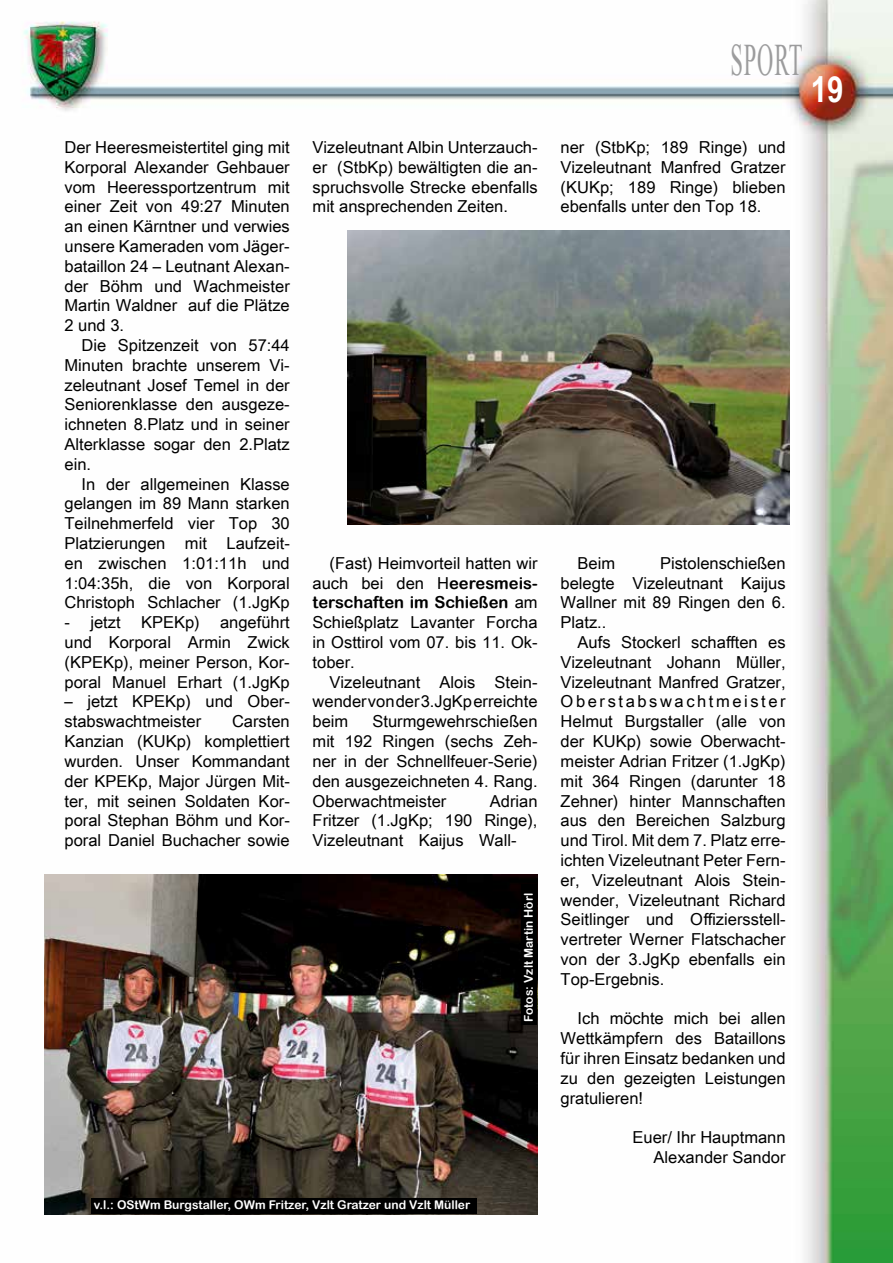
<style>
.page{position:relative;width:893px;height:1263px;background:#fff}
.page>*{position:absolute;margin:0;border:0;box-sizing:border-box;transform-origin:0 0}
.t1{font:45px "Times New Roman";letter-spacing:.04em;color:#9c9c9d;scale:.5 1}
.t2{font:700 36px "Arial Narrow";color:#fff}
.t3{font:16.5px/19.8px "Arial Unicode MS";color:#000;text-align:justify}
.t4{font:16.5px "Arial Rounded MT Bold";color:#000}
.t5{font:12px "Arial Rounded MT Bold";color:#fff}
.s1{font-family:"Arial Rounded MT Bold"}
.s2{font-family:"Arial Unicode MS"}
</style>
<div class="page">
<img style="left:23px;top:0;width:870px;height:1263px">
<img style="left:44px;top:874px;width:493px;height:340px">
<img style="left:348px;top:230px;width:441px;height:294px">
<div style="left:521px;top:884px;width:16px;height:141px;background:#000"></div>
<div style="left:91px;top:1197px;width:385px;height:16px;background:#000"></div>
<p class="t3" style="left:65px;top:137px;width:227px">Der Heeresmeistertitel ging mit Korporal Alexander Gehbauer vom Heeressportzentrum mit einer Zeit von 49:27 Minuten an einen Kärntner und verwies unsere Kameraden vom Jäger&shy;bataillon 24 – Leutnant Alexan&shy;der Böhm und Wachmeister Martin Waldner auf die Plätze 2 und 3.</p>
<p class="t3" style="left:65px;top:335px;width:227px;text-indent:17px">Die Spitzenzeit von 57:44<br>Minuten brachte unserem Vi&shy;zeleutnant Josef Temel in der Seniorenklasse den ausgeze&shy;ichneten 8.Platz und in seiner Alterklasse sogar den 2.Platz ein.</p>
<p class="t3" style="left:65px;top:474px;width:227px;text-indent:17px">In der allgemeinen Klasse gelangen im 89 Mann starken Teilnehmerfeld vier Top 30<br>Platzierungen mit Laufzeit&shy;en zwischen 1:01:11h und 1:04:35h, die von Korporal Christoph Schlacher (1.JgKp</p>
<p class="t3" style="left:65px;top:612px;width:227px">- jetzt KPEKp) angeführt und Korporal Armin Zwick (KPEKp), meiner Person, Kor&shy;poral Manuel Erhart (1.JgKp</p>
<p class="t3" style="left:65px;top:691px;width:227px">– jetzt KPEKp) und Ober&shy;stabswachtmeister</p>
<p class="t3" style="left:65px;top:711px;width:227px;text-indent:167px">Carsten Kanzian (KUKp) komplettiert wurden. Unser Kommandant der KPEKp, Major Jürgen Mit&shy;ter, mit seinen Soldaten Kor&shy;poral Stephan Böhm und Kor&shy;poral Daniel Buchacher sowie</p>
<p class="t3" style="left:313px;top:137px;width:227px">Vizeleutnant Albin Unterzauch&shy;er (StbKp) bewältigten die an&shy;spruchsvolle Strecke ebenfalls mit ansprechenden Zeiten.</p>
<p class="t3" style="left:313px;top:553px;width:226px;text-align:right">(Fast) Heimvorteil hatten wir auch bei den H<span class="s1">eeresmeis-</span></p>
<p class="t4" style="left:313px;top:593px;width:227px">terschaften im Schießen <span class="s2">am</span></p>
<p class="t3" style="left:313px;top:612px;width:227px">Schießplatz Lavanter Forcha in Osttirol vom 07. bis 11. Ok&shy;tober.</p>
<p class="t3" style="left:313px;top:672px;width:226px;text-indent:17px">Vizeleutnant Alois Stein&shy;wender von der 3.JgKp erreichte beim</p>
<p class="t3" style="left:313px;top:711px;width:226px;text-indent:60px">Sturmgewehrschießen mit 192 Ringen (sechs Zeh&shy;ner in der Schnellfeuer-Serie) den ausgezeichneten 4. Rang.<br>Oberwachtmeister</p>
<p class="t3" style="left:313px;top:790px;width:226px;text-indent:177px">Adrian Fritzer (1.JgKp; 190 Ringe), Vizeleutnant Kaijus Wall-</p>
<p class="t5" style="left:522px;top:1022px;width:130px;rotate:-90deg">Fotos: Vzlt Martin Hörl</p>
<p class="t5" style="left:94px;top:1198px;width:378px">v.l.: OStWm Burgstaller, OWm Fritzer, Vzlt Gratzer und Vzlt Müller</p>
<h1 class="t1" style="left:730px;top:29px;width:146px">SPORT</h1>
<h2 class="t2" style="left:811px;top:62px;width:34px">19</h2>
<p class="t3" style="left:561px;top:137px;width:226px">ner (StbKp; 189 Ringe) und Vizeleutnant Manfred Gratzer (KUKp; 189 Ringe) blieben ebenfalls unter den Top 18.</p>
<p class="t3" style="left:561px;top:553px;width:226px;text-indent:99px">Pistolenschießen belegte Vizeleutnant Kaijus Wallner mit 89 Ringen den 6.<br>Platz..</p>
<p class="t3" style="left:561px;top:632px;width:227px;text-indent:17px">Aufs Stockerl schafften es Vizeleutnant Johann Müller, Vizeleutnant Manfred Gratzer, Oberstabswachtmeister Helmut Burgstaller (alle von der KUKp) sowie Oberwacht&shy;meister Adrian Fritzer (1.JgKp) mit 364 Ringen (darunter 18<br>Zehner) hinter Mannschaften aus den Bereichen Salzburg und Tirol. Mit dem 7. Platz erre&shy;ichten Vizeleutnant Peter Fern&shy;er, Vizeleutnant Alois Stein&shy;wender, Vizeleutnant Richard Seitlinger und Offiziersstell&shy;vertreter Werner Flatschacher von der 3.JgKp ebenfalls ein Top-Ergebnis.</p>
<p class="t3" style="left:561px;top:1008px;width:227px;text-indent:17px">Ich möchte mich bei allen Wettkämpfern des Bataillons für ihren Einsatz bedanken und zu den gezeigten Leistungen gratulieren!</p>
<p class="t3" style="left:632px;top:1127px;width:155px;text-align:right">Euer/ Ihr Hauptmann<br>Alexander Sandor</p>
<p class="t3" style="left:578px;top:553px;width:39px">Beim</p>
</div>
